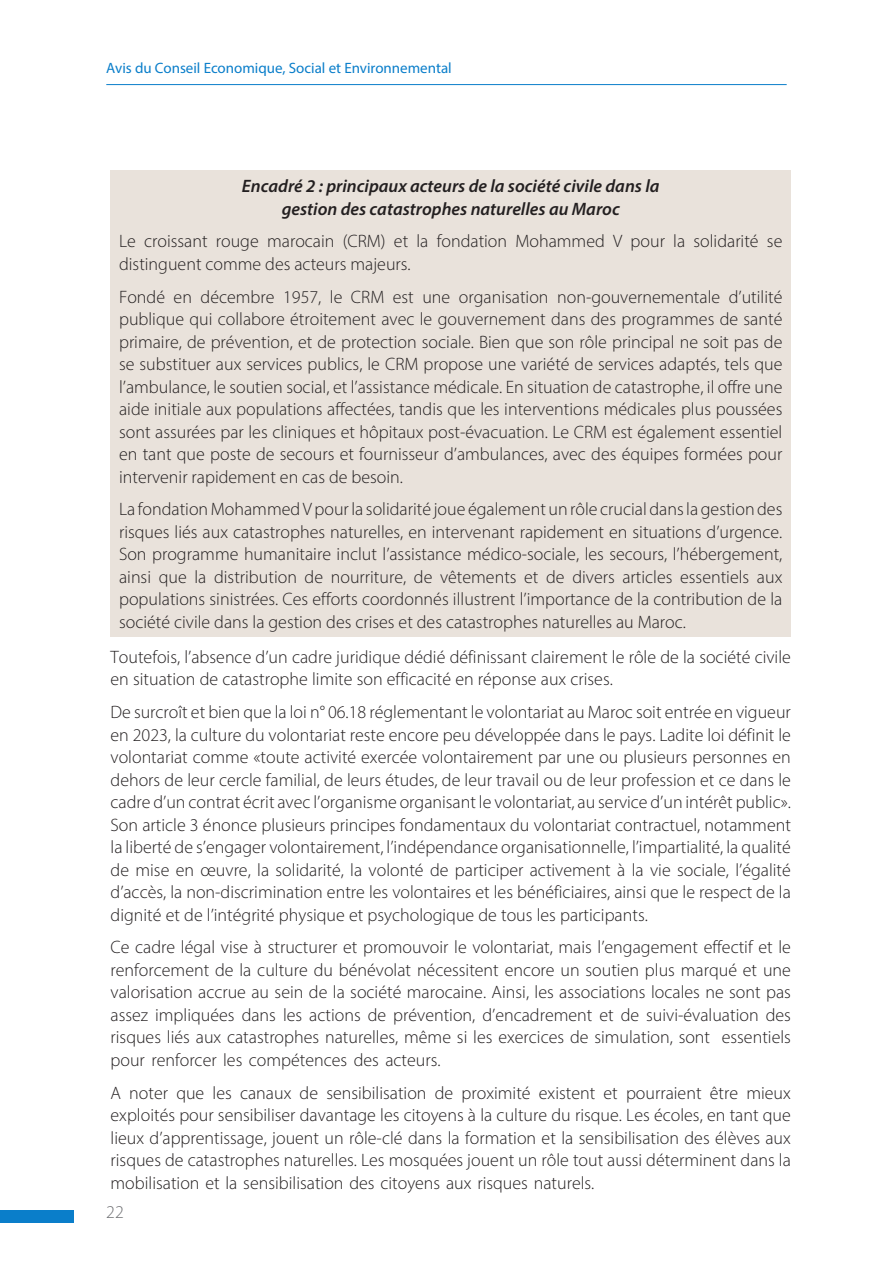
<style>
.page{position:relative;width:893px;height:1263px;background:#fff}
.page>*{position:absolute;margin:0;border:0;box-sizing:border-box;transform-origin:0 0}
.Texte_courant{font:300 18px/22.5px "Myriad Pro";color:#231f20;text-align:justify}
.Texte_courant-2{font:italic 600 18px/22.5px "Myriad Pro";color:#231f20;text-align:center}
.t1{font:300 18px "Myriad Pro";color:#6c6d70}
.t2{font:15px "Myriad Pro";color:#0a7eca}
</style>
<div class="page">
<div style="left:0;top:1210px;width:74px;height:13px;background:#0a7eca"></div>
<hr style="left:106px;top:84px;width:681px;height:1px;background:#0a7eca">
<div style="left:111px;top:170px;width:680px;height:466px;background:#e9e2db"></div>
<p class="t2" style="left:106px;top:59px;width:347px">Avis du Conseil Economique, Social et Environnemental</p>
<p class="Texte_courant-2" style="left:242px;top:174px;width:419px">Encadré 2 : principaux acteurs de la société civile dans la gestion des catastrophes naturelles au Maroc</p>
<p class="Texte_courant" style="left:119px;top:230px;width:665px">Le croissant rouge marocain (CRM) et la fondation Mohammed V pour la solidarité se distinguent comme des acteurs majeurs.</p>
<p class="Texte_courant" style="left:119px;top:285px;width:665px">Fondé en décembre 1957, le CRM est une organisation non-gouvernementale d’utilité publique qui collabore étroitement avec le gouvernement dans des programmes de santé primaire, de prévention, et de protection sociale. Bien que son rôle principal ne soit pas de se substituer aux services publics, le CRM propose une variété de services adaptés, tels que l’ambulance, le soutien social, et l’assistance médicale. En situation de catastrophe, il offre une aide initiale aux populations affectées, tandis que les interventions médicales plus poussées sont assurées par les cliniques et hôpitaux post-évacuation. Le CRM est également essentiel en tant que poste de secours et fournisseur d’ambulances, avec des équipes formées pour intervenir rapidement en cas de besoin.</p>
<p class="Texte_courant" style="left:119px;top:498px;width:665px">La fondation Mohammed V pour la solidarité joue également un rôle crucial dans la gestion des risques liés aux catastrophes naturelles, en intervenant rapidement en situations d’urgence.<br>Son programme humanitaire inclut l’assistance médico-sociale, les secours, l’hébergement, ainsi que la distribution de nourriture, de vêtements et de divers articles essentiels aux populations sinistrées. Ces efforts coordonnés illustrent l’importance de la contribution de la société civile dans la gestion des crises et des catastrophes naturelles au Maroc.</p>
<p class="Texte_courant" style="left:111px;top:645px;width:682px">Toutefois, l’absence d’un cadre juridique dédié définissant clairement le rôle de la société civile en situation de catastrophe limite son efficacité en réponse aux crises.</p>
<p class="Texte_courant" style="left:111px;top:701px;width:682px">De surcroît et bien que la loi n° 06.18 réglementant le volontariat au Maroc soit entrée en vigueur en 2023, la culture du volontariat reste encore peu développée dans le pays. Ladite loi définit le volontariat comme «toute activité exercée volontairement par une ou plusieurs personnes en dehors de leur cercle familial, de leurs études, de leur travail ou de leur profession et ce dans le cadre d’un contrat écrit avec l’organisme organisant le volontariat, au service d’un intérêt public».<br>Son article 3 énonce plusieurs principes fondamentaux du volontariat contractuel, notamment la liberté de s’engager volontairement, l’indépendance organisationnelle, l’impartialité, la qualité de mise en œuvre, la solidarité, la volonté de participer activement à la vie sociale, l’égalité d’accès, la non-discrimination entre les volontaires et les bénéficiaires, ainsi que le respect de la dignité et de l’intégrité physique et psychologique de tous les participants.</p>
<p class="Texte_courant" style="left:111px;top:936px;width:682px">Ce cadre légal vise à structurer et promouvoir le volontariat, mais l’engagement effectif et le renforcement de la culture du bénévolat nécessitent encore un soutien plus marqué et une valorisation accrue au sein de la société marocaine. Ainsi, les associations locales ne sont pas assez impliquées dans les actions de prévention, d’encadrement et de suivi-évaluation des risques liés aux catastrophes naturelles, même si les exercices de simulation, sont essentiels pour renforcer les compétences des acteurs.</p>
<p class="Texte_courant" style="left:111px;top:1081px;width:682px">A noter que les canaux de sensibilisation de proximité existent et pourraient être mieux exploités pour sensibiliser davantage les citoyens à la culture du risque. Les écoles, en tant que lieux d’apprentissage, jouent un rôle-clé dans la formation et la sensibilisation des élèves aux risques de catastrophes naturelles. Les mosquées jouent un rôle tout aussi déterminent dans la mobilisation et la sensibilisation des citoyens aux risques naturels.</p>
<p class="t1" style="left:106px;top:1201px;width:19px">22</p>
</div>
